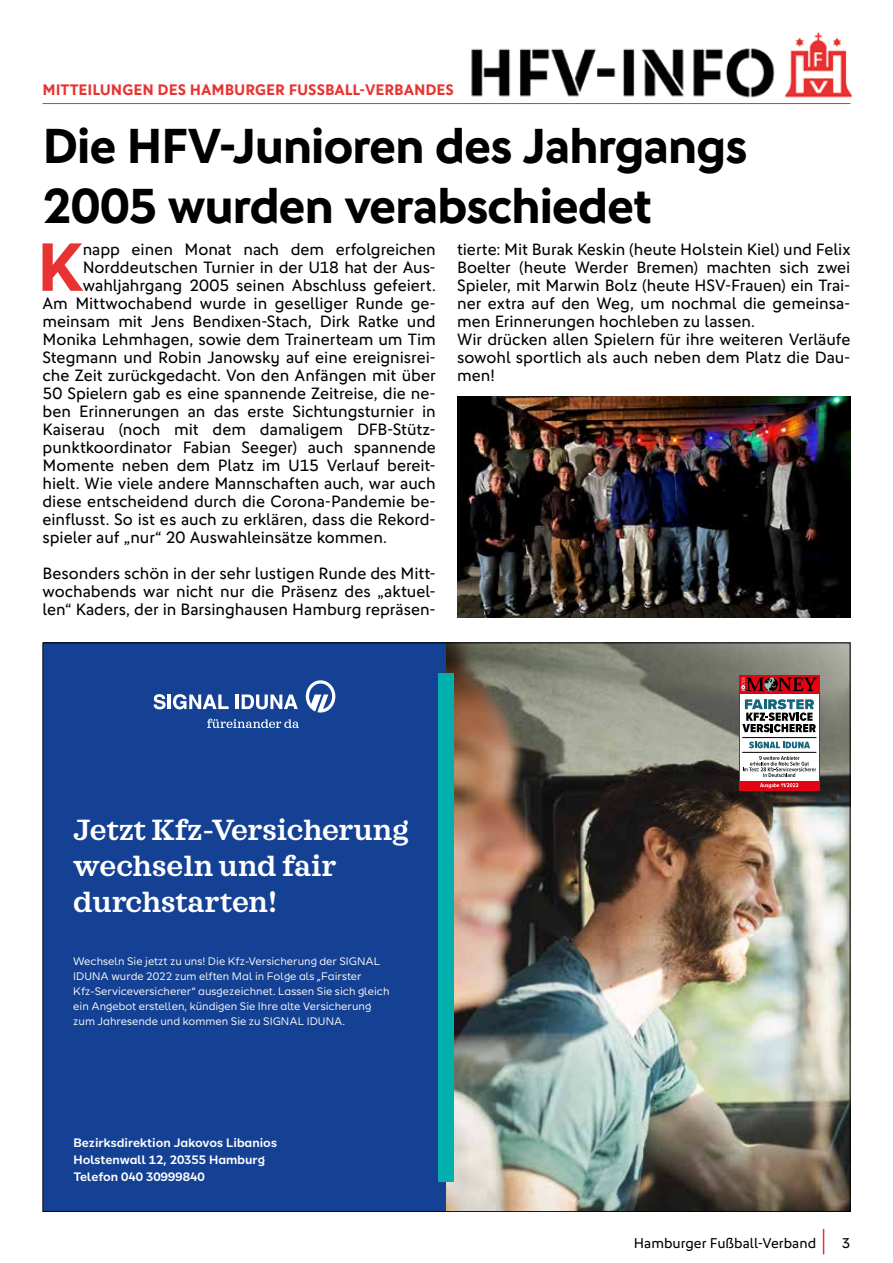
<style>
.page{position:relative;width:893px;height:1263px;background:#fff}
.page>*{position:absolute;margin:0;border:0;box-sizing:border-box;transform-origin:0 0}
.t1{font:700 68.7px "DFB Sans";color:#e73433}
.t2{font:700 49.5px/59.4px "DFB Sans";letter-spacing:-.03em;color:#000}
.t3{font:600 29.85px/35.8px "SI Serif";color:#fff}
.t4{font:16.5px/18px "DFB Sans";color:#000;text-align:justify}
.t5{font:700 15.3px "DFB Sans";color:#e73433}
.t6{font:14.25px "DFB Sans";color:#000}
.t7{font:600 12.15px/17.1px "SI Sans";color:#fff}
.t8{font:10.8px/15.1px "SI Sans";color:#fff}
</style>
<div class="page">
<svg style="left:823px;top:1229px;width:1px;height:25px"></svg>
<hr style="left:43px;top:103px;width:807px;height:1px;background:#e73433">
<img style="left:471px;top:32px;width:382px;height:66px">
<div style="left:43px;top:642px;width:403px;height:570px;background:#154194"></div>
<img style="left:446px;top:644px;width:402px;height:566px">
<div style="left:439px;top:673px;width:15px;height:380px;background:#00b0ad"></div>
<div style="left:439px;top:802px;width:15px;height:379px;background:#00b0ad"></div>
<svg style="left:739px;top:675px;width:81px;height:115px"></svg>
<div style="left:740px;top:694px;width:78px;height:86px;background:#fff"></div>
<svg style="left:742px;top:677px;width:75px;height:15px"></svg>
<hr style="left:742px;top:752px;width:74px;height:1px;background:#000">
<hr style="left:742px;top:737px;width:74px;height:1px;background:#000">
<svg style="left:743px;top:756px;width:73px;height:21px"></svg>
<svg style="left:742px;top:699px;width:74px;height:33px"></svg>
<svg style="left:760px;top:783px;width:38px;height:5px"></svg>
<svg style="left:749px;top:742px;width:61px;height:6px"></svg>
<svg style="left:154px;top:694px;width:12px;height:15px"></svg>
<hr style="left:168px;top:694px;width:3px;height:15px;background:#fff">
<svg style="left:173px;top:694px;width:56px;height:15px"></svg>
<hr style="left:236px;top:694px;width:3px;height:15px;background:#fff">
<svg style="left:242px;top:694px;width:56px;height:15px"></svg>
<svg style="left:306px;top:680px;width:29px;height:32px"></svg>
<svg style="left:207px;top:719px;width:92px;height:9px"></svg>
<img style="left:457px;top:396px;width:393px;height:222px">
<p class="t5" style="left:43px;top:80px;width:413px">MITTEILUNGEN DES HAMBURGER FUSSBALL-VERBANDES</p>
<h2 class="t2" style="left:43px;top:115px;width:707px">Die HFV-Junioren des Jahrgangs<br>2005 wurden verabschiedet</h2>
<h1 class="t1" style="left:37px;top:226px;width:47px">K</h1>
<p class="t4" style="left:83px;top:240px;width:355px">napp einen Monat nach dem erfolgreichen</p>
<p class="t4" style="left:457px;top:240px;width:395px;text-align:left">tierte: Mit Burak Keskin (heute Holstein Kiel) und Felix Boelter (heute Werder Bremen) machten sich zwei Spieler, mit Marwin Bolz (heute HSV-Frauen) ein Trai&shy;ner extra auf den Weg, um nochmal die gemeinsa&shy;men Erinnerungen hochleben zu lassen.<br>Wir drücken allen Spielern für ihre weiteren Verläufe sowohl sportlich als auch neben dem Platz die Dau&shy;men!</p>
<p class="t4" style="left:83px;top:258px;width:355px">Norddeutschen Turnier in der U18 hat der Aus-</p>
<p class="t4" style="left:83px;top:276px;width:355px">wahljahrgang 2005 seinen Abschluss gefeiert.</p>
<p class="t4" style="left:43px;top:294px;width:395px">Am Mittwochabend wurde in geselliger Runde ge-</p>
<p class="t4" style="left:43px;top:312px;width:395px">meinsam mit Jens Bendixen-Stach, Dirk Ratke und</p>
<p class="t4" style="left:43px;top:330px;width:395px">Monika Lehmhagen, sowie dem Trainerteam um Tim</p>
<p class="t4" style="left:43px;top:348px;width:395px">Stegmann und Robin Janowsky auf eine ereignisrei-</p>
<p class="t4" style="left:43px;top:366px;width:395px">che Zeit zurückgedacht. Von den Anfängen mit über</p>
<p class="t4" style="left:43px;top:384px;width:395px">50 Spielern gab es eine spannende Zeitreise, die ne-</p>
<p class="t4" style="left:43px;top:402px;width:395px">ben Erinnerungen an das erste Sichtungsturnier in</p>
<p class="t4" style="left:43px;top:420px;width:395px">Kaiserau (noch mit dem damaligem DFB-Stütz-</p>
<p class="t4" style="left:43px;top:438px;width:395px">punktkoordinator Fabian Seeger) auch spannende</p>
<p class="t4" style="left:43px;top:456px;width:395px">Momente neben dem Platz im U15 Verlauf bereit-</p>
<p class="t4" style="left:43px;top:474px;width:395px">hielt. Wie viele andere Mannschaften auch, war auch</p>
<p class="t4" style="left:43px;top:492px;width:395px">diese entscheidend durch die Corona-Pandemie be-</p>
<p class="t4" style="left:43px;top:510px;width:395px">einflusst. So ist es auch zu erklären, dass die Rekord-</p>
<p class="t4" style="left:43px;top:528px;width:346px">spieler auf „nur“ 20 Auswahleinsätze kommen.</p>
<p class="t4" style="left:43px;top:564px;width:395px">Besonders schön in der sehr lustigen Runde des Mitt&shy;wochabends war nicht nur die Präsenz des „aktuel&shy;len“ Kaders, der in Barsinghausen Hamburg repräsen-</p>
<h3 class="t3" style="left:73px;top:812px;width:337px">Jetzt Kfz-Versicherung wechseln und fair durchstarten!</h3>
<p class="t8" style="left:73px;top:952px;width:318px">Wechseln Sie jetzt zu uns! Die Kfz-Versicherung der SIGNAL IDUNA wurde 2022 zum elften Mal in Folge als „Fairster Kfz-Serviceversicherer“ ausgezeichnet. Lassen Sie sich gleich ein Angebot erstellen, kündigen Sie Ihre alte Versicherung zum Jahresende und kommen Sie zu SIGNAL IDUNA.</p>
<p class="t7" style="left:73px;top:1133px;width:205px">Bezirksdirektion Jakovos Libanios<br>Holstenwall 12, 20355 Hamburg<br>Telefon 040 30999840</p>
<p class="t6" style="left:634px;top:1235px;width:184px">Hamburger Fußball-Verband</p>
<p class="t6" style="left:842px;top:1235px;width:10px">3</p>
</div>
